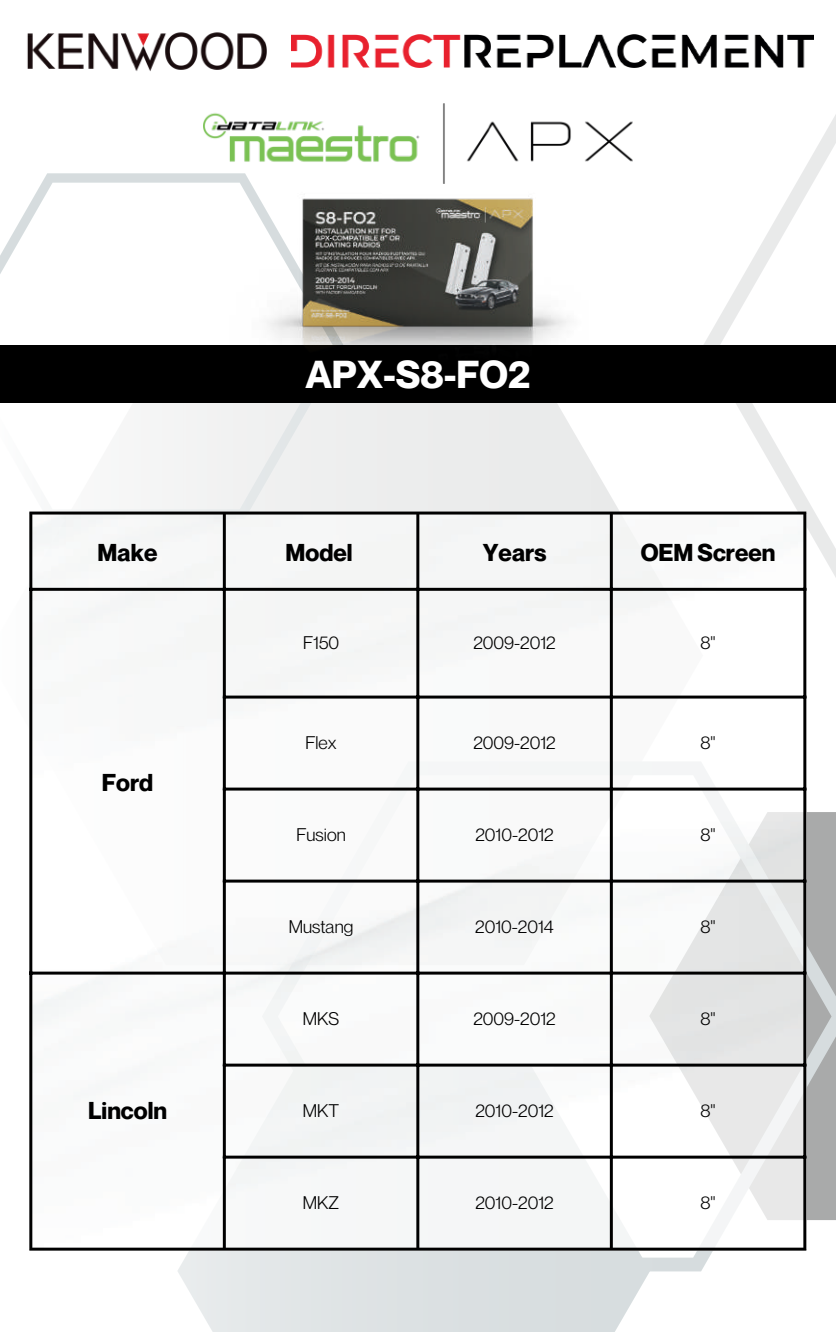
<style>
.page{position:relative;width:836px;height:1332px;background:#fff}
.page>*{position:absolute;margin:0;border:0;box-sizing:border-box;transform-origin:0 0}
.t1{font:700 38.2px "Neue Montreal";color:#fff}
.t2{font:700 23.8px "Neue Montreal";color:#000}
.t3{font:18px "Neue Montreal";color:#000}
</style>
<div class="page">
<svg style="left:702px;top:115px;width:134px;height:231px"></svg>
<svg style="left:0;top:173px;width:160px;height:173px"></svg>
<img style="left:0;top:346px;width:836px;height:986px">
<img style="left:32px;top:515px;width:771px;height:733px">
<hr style="left:29px;top:515px;width:3px;height:733px;background:#000">
<hr style="left:223px;top:515px;width:3px;height:733px;background:#000">
<hr style="left:416px;top:515px;width:3px;height:733px;background:#000">
<hr style="left:609px;top:515px;width:3px;height:733px;background:#000">
<hr style="left:803px;top:515px;width:3px;height:733px;background:#000">
<hr style="left:29px;top:512px;width:777px;height:3px;background:#000">
<hr style="left:29px;top:588px;width:777px;height:3px;background:#000">
<hr style="left:223px;top:696px;width:583px;height:3px;background:#000">
<hr style="left:223px;top:788px;width:583px;height:3px;background:#000">
<hr style="left:223px;top:880px;width:583px;height:3px;background:#000">
<hr style="left:29px;top:972px;width:777px;height:3px;background:#000">
<hr style="left:223px;top:1064px;width:583px;height:3px;background:#000">
<hr style="left:223px;top:1156px;width:583px;height:3px;background:#000">
<hr style="left:29px;top:1248px;width:777px;height:3px;background:#000">
<img style="left:160px;top:34px;width:516px;height:384px">
<img style="left:291px;top:35px;width:522px;height:33px">
<img style="left:27px;top:32px;width:264px;height:62px">
<img style="left:203px;top:104px;width:429px;height:79px">
<h1 class="t1" style="left:305px;top:343px;width:226px">APX-S8-FO2</h1>
<h2 class="t2" style="left:98px;top:533px;width:61px">Make</h2>
<h2 class="t2" style="left:285px;top:533px;width:68px">Model</h2>
<h2 class="t2" style="left:483px;top:533px;width:65px">Years</h2>
<h2 class="t2" style="left:640px;top:533px;width:136px">OEM Screen</h2>
<p class="t3" style="left:303px;top:628px;width:38px">F150</p>
<p class="t3" style="left:473px;top:628px;width:84px">2009-2012</p>
<p class="t3" style="left:700px;top:628px;width:17px">8"</p>
<h2 class="t2" style="left:102px;top:763px;width:53px">Ford</h2>
<h2 class="t2" style="left:88px;top:1091px;width:80px">Lincoln</h2>
<p class="t3" style="left:305px;top:728px;width:33px">Flex</p>
<p class="t3" style="left:473px;top:728px;width:84px">2009-2012</p>
<p class="t3" style="left:700px;top:728px;width:17px">8"</p>
<p class="t3" style="left:296px;top:821px;width:51px">Fusion</p>
<p class="t3" style="left:475px;top:821px;width:80px">2010-2012</p>
<p class="t3" style="left:700px;top:821px;width:17px">8"</p>
<p class="t3" style="left:289px;top:913px;width:66px">Mustang</p>
<p class="t3" style="left:475px;top:913px;width:80px">2010-2014</p>
<p class="t3" style="left:700px;top:913px;width:17px">8"</p>
<p class="t3" style="left:303px;top:1005px;width:38px">MKS</p>
<p class="t3" style="left:473px;top:1005px;width:84px">2009-2012</p>
<p class="t3" style="left:700px;top:1005px;width:17px">8"</p>
<p class="t3" style="left:303px;top:1097px;width:38px">MKT</p>
<p class="t3" style="left:475px;top:1097px;width:80px">2010-2012</p>
<p class="t3" style="left:700px;top:1097px;width:17px">8"</p>
<p class="t3" style="left:303px;top:1189px;width:38px">MKZ</p>
<p class="t3" style="left:475px;top:1189px;width:80px">2010-2012</p>
<p class="t3" style="left:700px;top:1189px;width:17px">8"</p>
</div>
